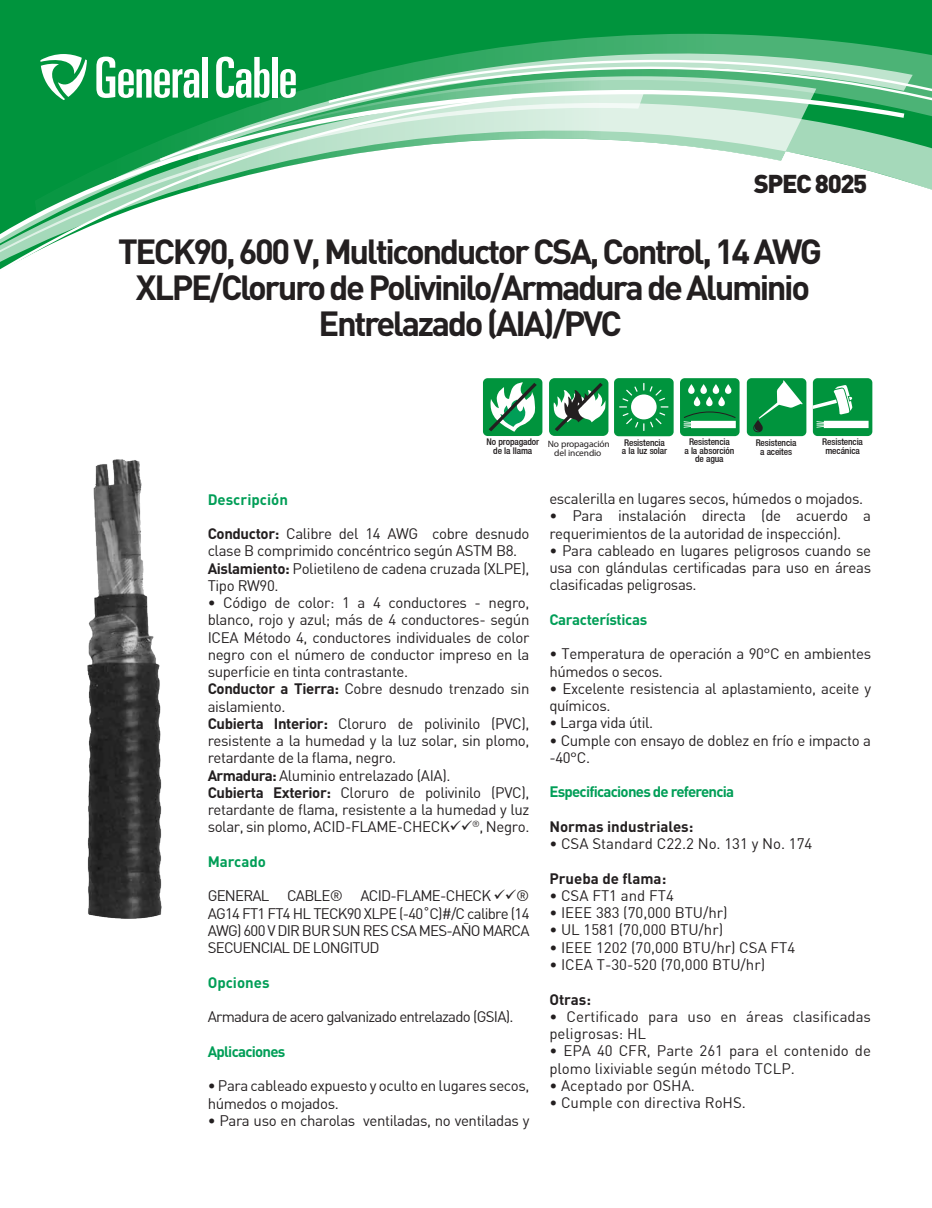
<style>
.page{position:relative;width:932px;height:1208px;background:#fff}
.page>*{position:absolute;margin:0;border:0;box-sizing:border-box;transform-origin:0 0}
.t1{font:700 34.5px/36px "DIN";letter-spacing:-.07em;color:#231f20;text-align:center}
.t2{font:900 25.5px "DINOT";letter-spacing:-.055em;color:#231f20}
.t3{font:15px/17.2px "DIN";letter-spacing:-.025em;color:#231f20}
.t4{font:15px/17.2px "DIN";color:#231f20}
.t5{font:700 15px "DIN";letter-spacing:-.035em;color:#009e57}
.t6{font:15px "DIN";letter-spacing:-.05em;color:#231f20}
.t7{font:700 15px "DIN";color:#231f20}
.t8{font:700 15px "DIN";color:#009e57}
.t9{font:500 condensed 9.3px/8.4px "Helvetica Neue";letter-spacing:-.01em;color:#231f20;text-align:center}
.t10{font:500 condensed 9.15px/9px "Helvetica Neue";letter-spacing:-.015em;color:#231f20;text-align:center}
.t11{font:9.15px/9px "Helvetica Neue Condensed";letter-spacing:-.015em;color:#231f20;text-align:center}
.s1{font-weight:700}
</style>
<div class="page">
<div style="left:0;top:0;width:931px;height:54px;background:#00943d"></div>
<svg style="left:157px;top:35px;width:774px;height:128px;background:#109a49"></svg>
<svg style="left:326px;top:40px;width:605px;height:98px;background:#62bc87"></svg>
<svg style="left:0;top:88px;width:908px;height:95px"></svg>
<svg style="left:0;top:95px;width:514px;height:175px"></svg>
<svg style="left:40px;top:54px;width:47px;height:46px"></svg>
<svg style="left:96px;top:57px;width:103px;height:41px"></svg>
<div style="left:202px;top:57px;width:6px;height:41px;background:#fff"></div>
<svg style="left:216px;top:57px;width:53px;height:41px"></svg>
<div style="left:272px;top:57px;width:5px;height:41px;background:#fff"></div>
<svg style="left:280px;top:69px;width:16px;height:29px"></svg>
<div style="left:679px;top:378px;width:60px;height:58px;background:#00943d;border-radius:5px"></div>
<svg style="left:683px;top:384px;width:52px;height:44px"></svg>
<div style="left:812px;top:378px;width:60px;height:58px;background:#00943d;border-radius:5px"></div>
<svg style="left:812px;top:385px;width:40px;height:29px"></svg>
<svg style="left:816px;top:421px;width:52px;height:7px"></svg>
<div style="left:614px;top:378px;width:59px;height:58px;background:#00943d;border-radius:5px"></div>
<svg style="left:619px;top:383px;width:48px;height:47px"></svg>
<div style="left:549px;top:378px;width:59px;height:58px;background:#00943d;border-radius:5px"></div>
<svg style="left:553px;top:383px;width:52px;height:48px"></svg>
<div style="left:746px;top:378px;width:60px;height:58px;background:#00943d;border-radius:5px"></div>
<svg style="left:753px;top:380px;width:49px;height:52px"></svg>
<div style="left:483px;top:378px;width:59px;height:58px;background:#00943d;border-radius:5px"></div>
<svg style="left:488px;top:382px;width:48px;height:50px"></svg>
<img style="left:87px;top:459px;width:75px;height:460px">
<h2 class="t2" style="left:753px;top:166px;width:115px">SPEC 8025</h2>
<h1 class="t1" style="left:118px;top:232px;width:705px">TECK90, 600 V, Multiconductor CSA, Control, 14 AWG<br>XLPE/Cloruro de Polivinilo/Armadura de Aluminio<br>Entrelazado (AIA)/PVC</h1>
<p class="t10" style="left:486px;top:437px;width:54px">No propagador de la llama</p>
<p class="t9" style="left:684px;top:438px;width:52px">Resistencia<br>a la absorción de agua</p>
<p class="t10" style="left:822px;top:437px;width:42px">Resistencia mecánica</p>
<p class="t11" style="left:547px;top:439px;width:63px">No propagación del incendio</p>
<p class="t9" style="left:755px;top:438px;width:42px;line-height:9px">Resistencia a aceites</p>
<p class="t10" style="left:621px;top:438px;width:47px;line-height:8.4px;text-align:left">Resistencia a la luz solar</p>
<p class="t8" style="left:207px;top:489px;width:82px">Descripción</p>
<p class="t3" style="left:207px;top:525px;width:323px"><span class="s1">Conductor:</span> Calibre del 14 AWG cobre desnudo clase B comprimido concéntrico según ASTM B8.<br><span class="s1">Aislamiento:</span> Polietileno de cadena cruzada (XLPE), Tipo RW90.</p>
<p class="t3" style="left:207px;top:594px;width:323px">• Código de color: 1 a 4 conductores - negro, blanco, rojo y azul; más de 4 conductores- según ICEA Método 4, conductores individuales de color negro con el número de conductor impreso en la superficie en tinta contrastante.<br><span class="s1">Conductor a Tierra:</span> Cobre desnudo trenzado sin aislamiento.<br><span class="s1">Cubierta Interior:</span> Cloruro de polivinilo (PVC), resistente a la humedad y la luz solar, sin plomo, retardante de la flama, negro.<br><span class="s1">Armadura:</span> Aluminio entrelazado (AIA).<br><span class="s1">Cubierta Exterior:</span> Cloruro de polivinilo (PVC), retardante de flama, resistente a la humedad y luz solar, sin plomo, ACID-FLAME-CHECK✓✓<sup>®</sup>, Negro.</p>
<p class="t8" style="left:208px;top:851px;width:60px">Marcado</p>
<p class="t3" style="left:208px;top:887px;width:323px;text-align:justify">GENERAL CABLE® ACID-FLAME-CHECK✓✓✓® AG14 FT1 FT4 HL TECK90 XLPE (-40˚C)#/C calibre (14<br>AWG) 600 V DIR BUR SUN RES CSA MES-AÑO MARCA SECUENCIAL DE LONGITUD</p>
<p class="t8" style="left:208px;top:972px;width:63px">Opciones</p>
<p class="t6" style="left:208px;top:1007px;width:307px">Armadura de acero galvanizado entrelazado (GSIA).</p>
<p class="t5" style="left:208px;top:1041px;width:79px">Aplicaciones</p>
<p class="t3" style="left:208px;top:1077px;width:323px">• Para cableado expuesto y oculto en lugares secos, húmedos o mojados.</p>
<p class="t3" style="left:208px;top:1111px;width:323px">• Para uso en charolas ventiladas, no ventiladas y</p>
<p class="t3" style="left:549px;top:490px;width:315px">escalerilla en lugares secos, húmedos o mojados.</p>
<p class="t3" style="left:549px;top:507px;width:323px">• Para instalación directa (de acuerdo a requerimientos de la autoridad de inspección).</p>
<p class="t3" style="left:549px;top:541px;width:323px;text-align:justify">• Para cableado en lugares peligrosos cuando se usa con glándulas certificadas para uso en áreas clasificadas peligrosas.</p>
<p class="t5" style="left:549px;top:609px;width:99px">Características</p>
<p class="t3" style="left:549px;top:645px;width:323px">• Temperatura de operación a 90°C en ambientes húmedos o secos.</p>
<p class="t3" style="left:549px;top:679px;width:323px">• Excelente resistencia al aplastamiento, aceite y químicos.</p>
<p class="t3" style="left:549px;top:714px;width:105px">• Larga vida útil.</p>
<p class="t3" style="left:549px;top:731px;width:323px">• Cumple con ensayo de doblez en frío e impacto a -40°C.</p>
<p class="t5" style="left:549px;top:782px;width:186px">Especificaciones de referencia</p>
<p class="t7" style="left:549px;top:816px;width:145px">Normas industriales:</p>
<p class="t4" style="left:549px;top:835px;width:264px">• CSA Standard C22.2 No. 131 y No. 174</p>
<p class="t7" style="left:549px;top:868px;width:118px">Prueba de flama:</p>
<p class="t4" style="left:549px;top:886px;width:126px">• CSA FT1 and FT4</p>
<p class="t4" style="left:549px;top:904px;width:180px">• IEEE 383 (70,000 BTU/hr)</p>
<p class="t4" style="left:549px;top:921px;width:175px">• UL 1581 (70,000 BTU/hr)</p>
<p class="t4" style="left:549px;top:938px;width:247px">• IEEE 1202 (70,000 BTU/hr) CSA FT4</p>
<p class="t4" style="left:549px;top:955px;width:217px">• ICEA T-30-520 (70,000 BTU/hr)</p>
<p class="t7" style="left:549px;top:989px;width:43px">Otras:</p>
<p class="t4" style="left:549px;top:1007px;width:323px">• Certificado para uso en áreas clasificadas peligrosas: HL</p>
<p class="t4" style="left:549px;top:1042px;width:323px">• EPA 40 CFR, Parte 261 para el contenido de plomo lixiviable según método TCLP.</p>
<p class="t4" style="left:549px;top:1076px;width:147px">• Aceptado por OSHA.</p>
<p class="t4" style="left:549px;top:1093px;width:198px">• Cumple con directiva RoHS.</p>
</div>
